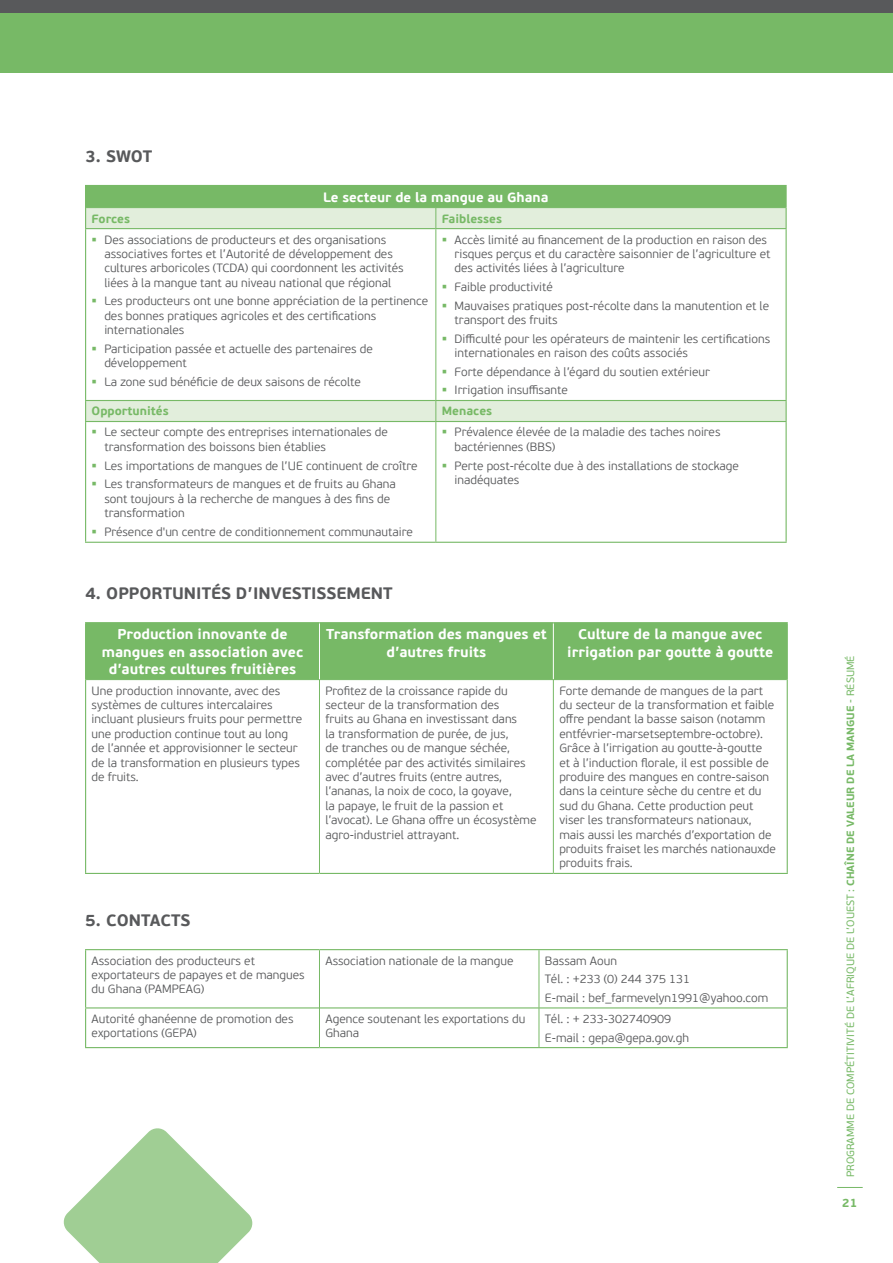
<style>
.page{position:relative;width:893px;height:1263px;background:#fff}
.page>*{position:absolute;margin:0;border:0;box-sizing:border-box;transform-origin:0 0}
.t1{font:700 16.5px "PF Beau Sans Pro";color:#58595b}
.t2{font:700 14.25px/17.1px "PF Beau Sans Pro";color:#fff;text-align:center}
.t3{font:700 13.5px "PF Beau Sans Pro";color:#fff}
.t4{font:300 12px/14.4px "PF Beau Sans Pro";color:#58595b}
.t5{font:700 12px "PF Beau Sans Pro";color:#77b966}
.t6{font:10.5px "PF Beau Sans Pro";color:#77b966}
.s1{font-weight:700}
</style>
<div class="page">
<div style="left:0;top:0;width:893px;height:72px;background:#77b966"></div>
<div style="left:0;top:0;width:893px;height:13px;background:#58595b"></div>
<svg style="left:837px;top:1187px;width:26px;height:1px"></svg>
<div style="left:86px;top:185px;width:700px;height:23px;background:#77b966"></div>
<svg style="left:86px;top:208px;width:699px;height:213px"></svg>
<hr style="left:785px;top:186px;width:2px;height:22px;background:#77b966">
<hr style="left:85px;top:185px;width:351px;height:1px;background:#77b966">
<hr style="left:436px;top:185px;width:351px;height:1px;background:#77b966">
<svg style="left:436px;top:208px;width:1px;height:20px"></svg>
<svg style="left:436px;top:401px;width:1px;height:20px"></svg>
<hr style="left:85px;top:228px;width:351px;height:1px;background:#77b966">
<hr style="left:85px;top:421px;width:351px;height:1px;background:#77b966">
<hr style="left:436px;top:228px;width:351px;height:1px;background:#77b966">
<hr style="left:436px;top:421px;width:351px;height:1px;background:#77b966">
<hr style="left:436px;top:229px;width:1px;height:171px;background:#77b966">
<hr style="left:436px;top:422px;width:1px;height:120px;background:#77b966">
<hr style="left:85px;top:400px;width:351px;height:1px;background:#77b966">
<hr style="left:436px;top:400px;width:351px;height:1px;background:#77b966">
<svg style="left:85px;top:186px;width:1px;height:42px"></svg>
<hr style="left:785px;top:208px;width:2px;height:20px;background:#77b966">
<hr style="left:85px;top:229px;width:1px;height:171px;background:#77b966">
<hr style="left:785px;top:229px;width:2px;height:171px;background:#77b966">
<svg style="left:85px;top:401px;width:1px;height:20px"></svg>
<hr style="left:785px;top:401px;width:2px;height:20px;background:#77b966">
<hr style="left:85px;top:422px;width:1px;height:120px;background:#77b966">
<hr style="left:785px;top:422px;width:2px;height:120px;background:#77b966">
<hr style="left:85px;top:542px;width:351px;height:1px;background:#77b966">
<hr style="left:436px;top:542px;width:351px;height:1px;background:#77b966">
<div style="left:86px;top:623px;width:701px;height:56px;background:#77b966"></div>
<hr style="left:85px;top:623px;width:1px;height:57px;background:#77b966">
<hr style="left:787px;top:623px;width:1px;height:57px;background:#77b966">
<hr style="left:85px;top:680px;width:1px;height:193px;background:#77b966">
<hr style="left:787px;top:680px;width:1px;height:193px;background:#77b966">
<hr style="left:85px;top:873px;width:234px;height:1px;background:#77b966">
<hr style="left:319px;top:873px;width:234px;height:1px;background:#77b966">
<hr style="left:553px;top:873px;width:235px;height:1px;background:#77b966">
<hr style="left:319px;top:623px;width:1px;height:56px;background:#fff">
<hr style="left:553px;top:623px;width:1px;height:56px;background:#fff">
<hr style="left:85px;top:622px;width:234px;height:1px;background:#77b966">
<hr style="left:319px;top:622px;width:234px;height:1px;background:#77b966">
<hr style="left:553px;top:622px;width:235px;height:1px;background:#77b966">
<hr style="left:319px;top:680px;width:1px;height:193px;background:#77b966">
<hr style="left:553px;top:680px;width:1px;height:193px;background:#77b966">
<hr style="left:86px;top:679px;width:233px;height:1px;background:#77b966">
<hr style="left:319px;top:679px;width:234px;height:1px;background:#77b966">
<hr style="left:553px;top:679px;width:234px;height:1px;background:#77b966">
<hr style="left:85px;top:950px;width:1px;height:57px;background:#77b966">
<hr style="left:787px;top:950px;width:1px;height:57px;background:#77b966">
<hr style="left:85px;top:1007px;width:234px;height:1px;background:#77b966">
<hr style="left:85px;top:1008px;width:1px;height:39px;background:#77b966">
<hr style="left:320px;top:1007px;width:219px;height:1px;background:#77b966">
<hr style="left:539px;top:1007px;width:249px;height:1px;background:#77b966">
<hr style="left:787px;top:1008px;width:1px;height:39px;background:#77b966">
<hr style="left:85px;top:1047px;width:234px;height:1px;background:#77b966">
<hr style="left:319px;top:1047px;width:220px;height:1px;background:#77b966">
<hr style="left:539px;top:1047px;width:249px;height:1px;background:#77b966">
<hr style="left:85px;top:949px;width:234px;height:1px;background:#77b966">
<hr style="left:319px;top:949px;width:220px;height:1px;background:#77b966">
<hr style="left:539px;top:949px;width:249px;height:1px;background:#77b966">
<hr style="left:319px;top:950px;width:1px;height:58px;background:#77b966">
<hr style="left:539px;top:950px;width:1px;height:58px;background:#77b966">
<hr style="left:319px;top:1008px;width:1px;height:39px;background:#77b966">
<hr style="left:539px;top:1008px;width:1px;height:39px;background:#77b966">
<svg style="left:63px;top:1128px;width:190px;height:135px"></svg>
<svg style="left:93px;top:237px;width:3px;height:4px"></svg>
<svg style="left:93px;top:299px;width:3px;height:4px"></svg>
<svg style="left:443px;top:237px;width:3px;height:4px"></svg>
<svg style="left:443px;top:388px;width:3px;height:4px"></svg>
<h1 class="t1" style="left:85px;top:146px;width:69px">3. SWOT</h1>
<p class="t3" style="left:323px;top:189px;width:227px">Le secteur de la mangue au Ghana</p>
<p class="t5" style="left:92px;top:211px;width:40px">Forces</p>
<p class="t5" style="left:442px;top:211px;width:62px">Faiblesses</p>
<p class="t4" style="left:104px;top:232px;width:301px">Des associations de producteurs et des organisations associatives fortes et l’Autorité de développement des cultures arboricoles (TCDA) qui coordonnent les activités liées à la mangue tant au niveau national que régional</p>
<p class="t4" style="left:104px;top:294px;width:325px">Les producteurs ont une bonne appréciation de la pertinence des bonnes pratiques agricoles et des certifications internationales</p>
<p class="t4" style="left:104px;top:342px;width:270px">Participation passée et actuelle des partenaires de développement</p>
<p class="t4" style="left:104px;top:375px;width:258px">La zone sud bénéficie de deux saisons de récolte</p>
<p class="t4" style="left:455px;top:232px;width:317px">Accès limité au financement de la production en raison des risques perçus et du caractère saisonnier de l’agriculture et des activités liées à l’agriculture</p>
<p class="t4" style="left:455px;top:278px;width:316px;line-height:18.6px">Faible productivité<br>Mauvaises pratiques post-récolte dans la manutention et le</p>
<p class="t4" style="left:455px;top:311px;width:317px;line-height:18.6px">transport des fruits<br>Difficulté pour les opérateurs de maintenir les certifications</p>
<p class="t4" style="left:455px;top:344px;width:257px;line-height:18.6px">internationales en raison des coûts associés<br>Forte dépendance à l’égard du soutien extérieur<br>Irrigation insuffisante</p>
<p class="t5" style="left:92px;top:404px;width:79px">Opportunités</p>
<p class="t5" style="left:442px;top:404px;width:52px">Menaces</p>
<p class="t4" style="left:104px;top:425px;width:285px">Le secteur compte des entreprises internationales de transformation des boissons bien établies</p>
<p class="t4" style="left:104px;top:456px;width:315px;line-height:18.6px">Les importations de mangues de l’UE continuent de croître<br>Les transformateurs de mangues et de fruits au Ghana</p>
<p class="t4" style="left:104px;top:491px;width:287px">sont toujours à la recherche de mangues à des fins de transformation</p>
<p class="t4" style="left:104px;top:524px;width:310px">Présence d'un centre de conditionnement communautaire</p>
<p class="t4" style="left:455px;top:425px;width:267px">Prévalence élevée de la maladie des taches noires bactériennes (BBS)</p>
<p class="t4" style="left:455px;top:458px;width:286px">Perte post-récolte due à des installations de stockage inadéquates</p>
<h1 class="t1" style="left:85px;top:583px;width:309px">4. OPPORTUNITÉS D’INVESTISSEMENT</h1>
<p class="t2" style="left:102px;top:626px;width:203px">Production innovante de mangues en association avec d’autres cultures fruitières</p>
<p class="t2" style="left:326px;top:626px;width:222px">Transformation des mangues et d’autres fruits</p>
<p class="t2" style="left:567px;top:626px;width:208px">Culture de la mangue avec irrigation par goutte à goutte</p>
<p class="t4" style="left:92px;top:683px;width:212px">Une production innovante, avec des systèmes de cultures intercalaires incluant plusieurs fruits pour permettre une production continue tout au long de l’année et approvisionner le secteur de la transformation en plusieurs types de fruits.</p>
<p class="t4" style="left:325px;top:683px;width:212px">Profitez de la croissance rapide du secteur de la transformation des<br>fruits au Ghana en investissant dans<br>la transformation de purée, de jus,<br>de tranches ou de mangue séchée, complétée par des activités similaires avec d’autres fruits (entre autres, l’ananas, la noix de coco, la goyave,<br>la papaye, le fruit de la passion et l’avocat). Le Ghana offre un écosystème agro-industriel attrayant.</p>
<p class="t4" style="left:559px;top:683px;width:218px">Forte demande de mangues de la part du secteur de la transformation et faible offre pendant la basse saison (notamm entfévrier-marsetseptembre-octobre).<br>Grâce à l’irrigation au goutte-à-goutte et à l’induction florale, il est possible de produire des mangues en contre-saison dans la ceinture sèche du centre et du sud du Ghana. Cette production peut viser les transformateurs nationaux, mais aussi les marchés d’exportation de produits fraiset les marchés nationauxde produits frais.</p>
<h1 class="t1" style="left:85px;top:910px;width:107px">5. CONTACTS</h1>
<p class="t4" style="left:92px;top:953px;width:215px">Association des producteurs et exportateurs de papayes et de mangues du Ghana (PAMPEAG)</p>
<p class="t4" style="left:325px;top:953px;width:189px">Association nationale de la mangue</p>
<p class="t4" style="left:545px;top:951px;width:225px;line-height:18.6px">Bassam Aoun<br>Tél. : +233 (0) 244 375 131<br>E-mail : bef_farmevelyn1991@yahoo.com</p>
<p class="t4" style="left:92px;top:1012px;width:203px">Autorité ghanéenne de promotion des exportations (GEPA)</p>
<p class="t4" style="left:325px;top:1012px;width:201px">Agence soutenant les exportations du<br>Ghana</p>
<p class="t4" style="left:545px;top:1010px;width:146px;line-height:18.6px">Tél. : + 233-302740909<br>E-mail : gepa@gepa.gov.gh</p>
<p class="t6" style="left:844px;top:1177px;width:523px;rotate:-90deg">PROGRAMME DE COMPÉTITIVITÉ DE L’AFRIQUE DE L’OUEST : <span class="s1">CHAÎNE DE VALEUR DE LA MANGUE</span> - RÉSUMÉ</p>
<p class="t5" style="left:842px;top:1195px;width:17px">21</p>
</div>
